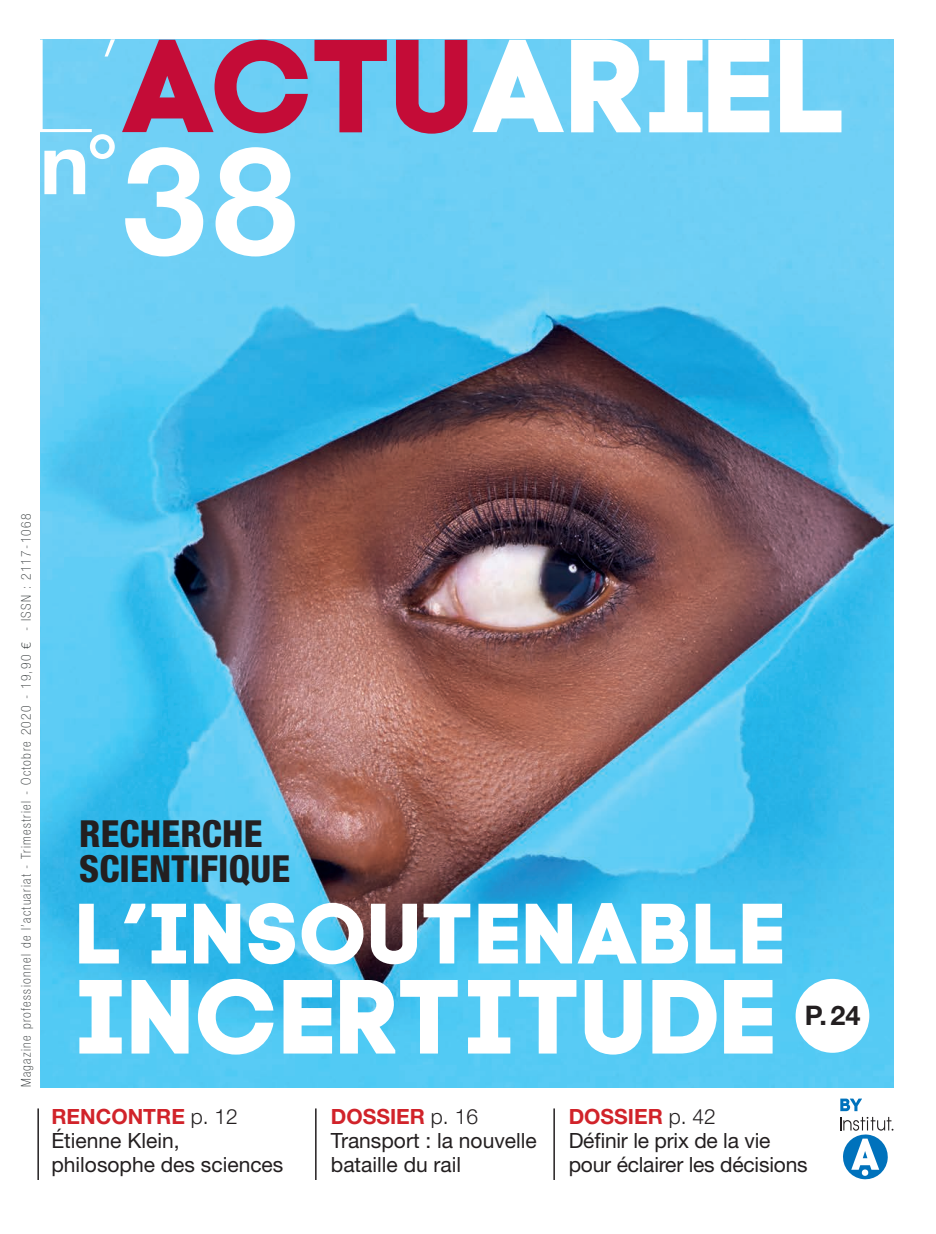
<style>
.page{position:relative;width:936px;height:1234px;background:#fff}
.page>*{position:absolute;margin:0;border:0;box-sizing:border-box;transform-origin:0 0}
.t1{font:105px "Code Pro Bold";letter-spacing:.02em;color:#fff}
.t2{font:85.35px "Code Pro Bold";letter-spacing:.025em;color:#fff}
.t3{font:700 84px "Helvetica Neue LT Pro";color:#fff}
.t4{font:800 condensed 37.35px/34px "Helvetica Neue LT Pro";letter-spacing:.005em;color:#231f20}
.t5{font:700 27px "Helvetica Neue LT Pro";color:#231f20}
.t6{font:21px/24px "Helvetica Neue LT Pro";color:#231f20}
.t7{font:100 condensed 13.5px "Helvetica Neue LT Pro";letter-spacing:.1em;color:#323738}
.s1{font-size:150px}
.s2{font-family:"Linotype Euro Font Gto P";font-weight:400;font-stretch:normal}
.s3{font-weight:700;color:#d1232a}
.s4{font-weight:300}
</style>
<div class="page">
<img style="left:40px;top:40px;width:853px;height:1047px">
<svg style="left:40px;top:39px;width:75px;height:93px;background:#7ad3f6"></svg>
<svg style="left:122px;top:40px;width:186px;height:93px;background:#9a6b93"></svg>
<svg style="left:314px;top:40px;width:73px;height:92px;background:#94739c"></svg>
<svg style="left:396px;top:40px;width:168px;height:94px"></svg>
<svg style="left:571px;top:40px;width:131px;height:92px"></svg>
<svg style="left:708px;top:40px;width:61px;height:92px"></svg>
<svg style="left:780px;top:40px;width:61px;height:92px"></svg>
<div style="left:795px;top:978px;width:74px;height:74px;background:#fff;border-radius:50%"></div>
<hr style="left:37px;top:1108px;width:2px;height:71px;background:#231f20">
<hr style="left:315px;top:1108px;width:1px;height:71px;background:#231f20">
<hr style="left:553px;top:1108px;width:2px;height:71px;background:#231f20">
<svg style="left:840px;top:1116px;width:53px;height:64px"></svg>
<svg style="left:840px;top:1098px;width:21px;height:12px"></svg>
<h3 class="t3" style="left:40px;top:112px;width:258px">n°<span class="s1">38</span></h3>
<p class="t7" style="left:18px;top:1087px;width:575px;rotate:-90deg">Magazine professionnel de l’actuariat - Trimestriel - Octobre 2020 - 19,90 <span class="s2">A</span> - ISSN : 2117-1068</p>
<h3 class="t4" style="left:79px;top:816px;width:212px">RECHERCHE<br>SCIENTIFIQUE</h3>
<h2 class="t2" style="left:80px;top:882px;width:710px">L’INSOUTENABLE</h2>
<h1 class="t1" style="left:80px;top:953px;width:702px">INCERTITUDE</h1>
<p class="t5" style="left:804px;top:998px;width:57px">P.24</p>
<p class="t6" style="left:51px;top:1104px;width:233px"><span class="s3">RENCONTRE</span> <span class="s4">p. 12<br></span>Étienne Klein, philosophe des sciences</p>
<p class="t6" style="left:331px;top:1104px;width:207px"><span class="s3">DOSSIER</span> <span class="s4">p. 16<br></span>Transport : la nouvelle bataille du rail</p>
<p class="t6" style="left:568px;top:1104px;width:240px"><span class="s3">DOSSIER</span> <span class="s4">p. 42<br></span>Définir le prix de la vie pour éclairer les décisions</p>
</div>
